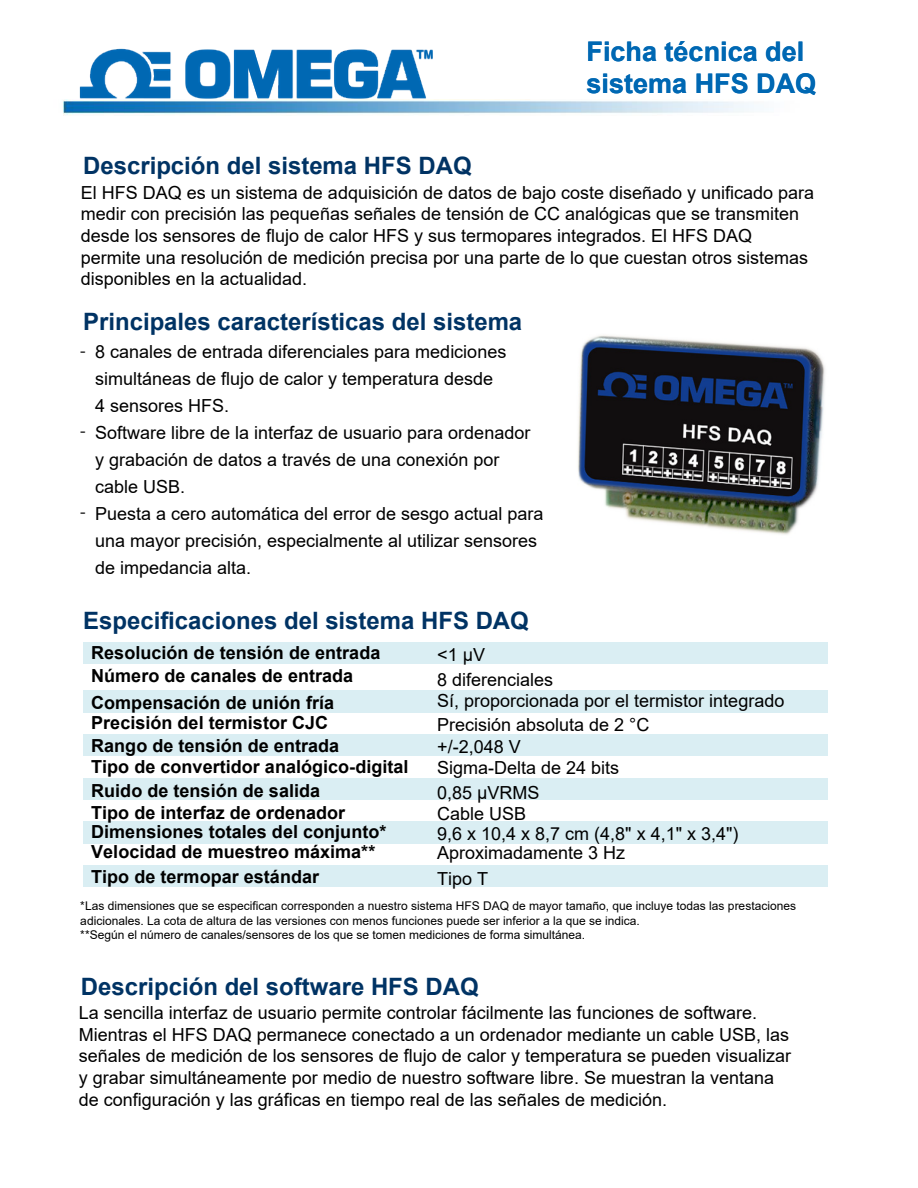
<style>
.page{position:relative;width:918px;height:1188px;background:#fff}
.page>*{position:absolute;margin:0;border:0;box-sizing:border-box;transform-origin:0 0}
.t1{font:700 27px/32.4px "Arial";color:#0068b3}
.t2{font:700 24px "Arial";color:#003364}
.t3{font:18px/21.6px "Arial";color:#000}
.t4{font:700 18px "Arial";color:#000}
.t5{font:18px "Myriad Pro";color:#000}
.t6{font:12px/14.4px "Arial";color:#000}
</style>
<div class="page">
<img style="left:63px;top:100px;width:691px;height:16px">
<img style="left:73px;top:48px;width:367px;height:58px">
<div style="left:83px;top:642px;width:381px;height:22px;background:#daeef3"></div>
<div style="left:464px;top:642px;width:363px;height:22px;background:#daeef3"></div>
<div style="left:83px;top:691px;width:381px;height:22px;background:#daeef3"></div>
<div style="left:464px;top:691px;width:363px;height:22px;background:#daeef3"></div>
<div style="left:83px;top:734px;width:381px;height:22px;background:#daeef3"></div>
<div style="left:464px;top:734px;width:363px;height:22px;background:#daeef3"></div>
<div style="left:83px;top:778px;width:381px;height:22px;background:#daeef3"></div>
<div style="left:464px;top:778px;width:363px;height:22px;background:#daeef3"></div>
<div style="left:83px;top:822px;width:381px;height:21px;background:#daeef3"></div>
<div style="left:464px;top:822px;width:363px;height:21px;background:#daeef3"></div>
<div style="left:83px;top:865px;width:381px;height:22px;background:#daeef3"></div>
<div style="left:464px;top:865px;width:363px;height:22px;background:#daeef3"></div>
<img style="left:578px;top:335px;width:247px;height:200px">
<h2 class="t2" style="left:83px;top:149px;width:390px">Descripción del sistema HFS DAQ</h2>
<h1 class="t1" style="left:587px;top:36px;width:231px">Ficha técnica del sistema HFS DAQ</h1>
<p class="t3" style="left:81px;top:182px;width:735px">El HFS DAQ es un sistema de adquisición de datos de bajo coste diseñado y unificado para medir con precisión las pequeñas señales de tensión de CC analógicas que se transmiten desde los sensores de flujo de calor HFS y sus termopares integrados. El HFS DAQ permite una resolución de medición precisa por una parte de lo que cuestan otros sistemas disponibles en la actualidad.</p>
<h2 class="t2" style="left:83px;top:305px;width:441px">Principales características del sistema</h2>
<p class="t5" style="left:80px;top:340px;width:7px">-</p>
<p class="t5" style="left:80px;top:419px;width:7px">-</p>
<p class="t5" style="left:80px;top:500px;width:7px">-</p>
<p class="t3" style="left:95px;top:338px;width:450px;line-height:27px">8 canales de entrada diferenciales para mediciones simultáneas de flujo de calor y temperatura desde<br>4 sensores HFS.<br>Software libre de la interfaz de usuario para ordenador y grabación de datos a través de una conexión por cable USB.<br>Puesta a cero automática del error de sesgo actual para una mayor precisión, especialmente al utilizar sensores de impedancia alta.</p>
<h2 class="t2" style="left:83px;top:603px;width:447px">Especificaciones del sistema HFS DAQ</h2>
<p class="t3" style="left:437px;top:644px;width:49px">&lt;1 µV</p>
<p class="t4" style="left:91px;top:663px;width:264px">Número de canales de entrada</p>
<p class="t3" style="left:437px;top:669px;width:118px">8 diferenciales</p>
<p class="t4" style="left:91px;top:690px;width:244px">Compensación de unión fría</p>
<p class="t3" style="left:437px;top:690px;width:349px">Sí, proporcionada por el termistor integrado</p>
<p class="t4" style="left:91px;top:710px;width:239px">Precisión del termistor CJC</p>
<p class="t3" style="left:437px;top:714px;width:214px">Precisión absoluta de 2 °C</p>
<p class="t4" style="left:91px;top:733px;width:249px">Rango de tensión de entrada</p>
<p class="t3" style="left:437px;top:736px;width:85px">+/-2,048 V</p>
<p class="t4" style="left:91px;top:754px;width:319px">Tipo de convertidor analógico-digital</p>
<p class="t3" style="left:437px;top:757px;width:184px">Sigma-Delta de 24 bits</p>
<p class="t4" style="left:91px;top:778px;width:230px">Ruido de tensión de salida</p>
<p class="t3" style="left:437px;top:782px;width:104px">0,85 µVRMS</p>
<p class="t4" style="left:91px;top:800px;width:256px">Tipo de interfaz de ordenador</p>
<p class="t3" style="left:437px;top:803px;width:91px">Cable USB</p>
<p class="t4" style="left:91px;top:819px;width:297px">Dimensiones totales del conjunto*</p>
<p class="t3" style="left:437px;top:823px;width:303px">9,6 x 10,4 x 8,7 cm (4,8" x 4,1" x 3,4")</p>
<p class="t4" style="left:91px;top:839px;width:286px">Velocidad de muestreo máxima**</p>
<p class="t3" style="left:437px;top:842px;width:190px">Aproximadamente 3 Hz</p>
<p class="t4" style="left:91px;top:864px;width:229px">Tipo de termopar estándar</p>
<p class="t3" style="left:437px;top:868px;width:53px">Tipo T</p>
<p class="t4" style="left:91px;top:640px;width:291px">Resolución de tensión de entrada</p>
<p class="t6" style="left:80px;top:899px;width:717px">*Las dimensiones que se especifican corresponden a nuestro sistema HFS DAQ de mayor tamaño, que incluye todas las prestaciones adicionales. La cota de altura de las versiones con menos funciones puede ser inferior a la que se indica.<br>**Según el número de canales/sensores de los que se tomen mediciones de forma simultánea.</p>
<h2 class="t2" style="left:81px;top:969px;width:399px">Descripción del software HFS DAQ</h2>
<p class="t3" style="left:79px;top:1002px;width:714px">La sencilla interfaz de usuario permite controlar fácilmente las funciones de software.<br>Mientras el HFS DAQ permanece conectado a un ordenador mediante un cable USB, las señales de medición de los sensores de flujo de calor y temperatura se pueden visualizar y grabar simultáneamente por medio de nuestro software libre. Se muestran la ventana de configuración y las gráficas en tiempo real de las señales de medición.</p>
</div>
